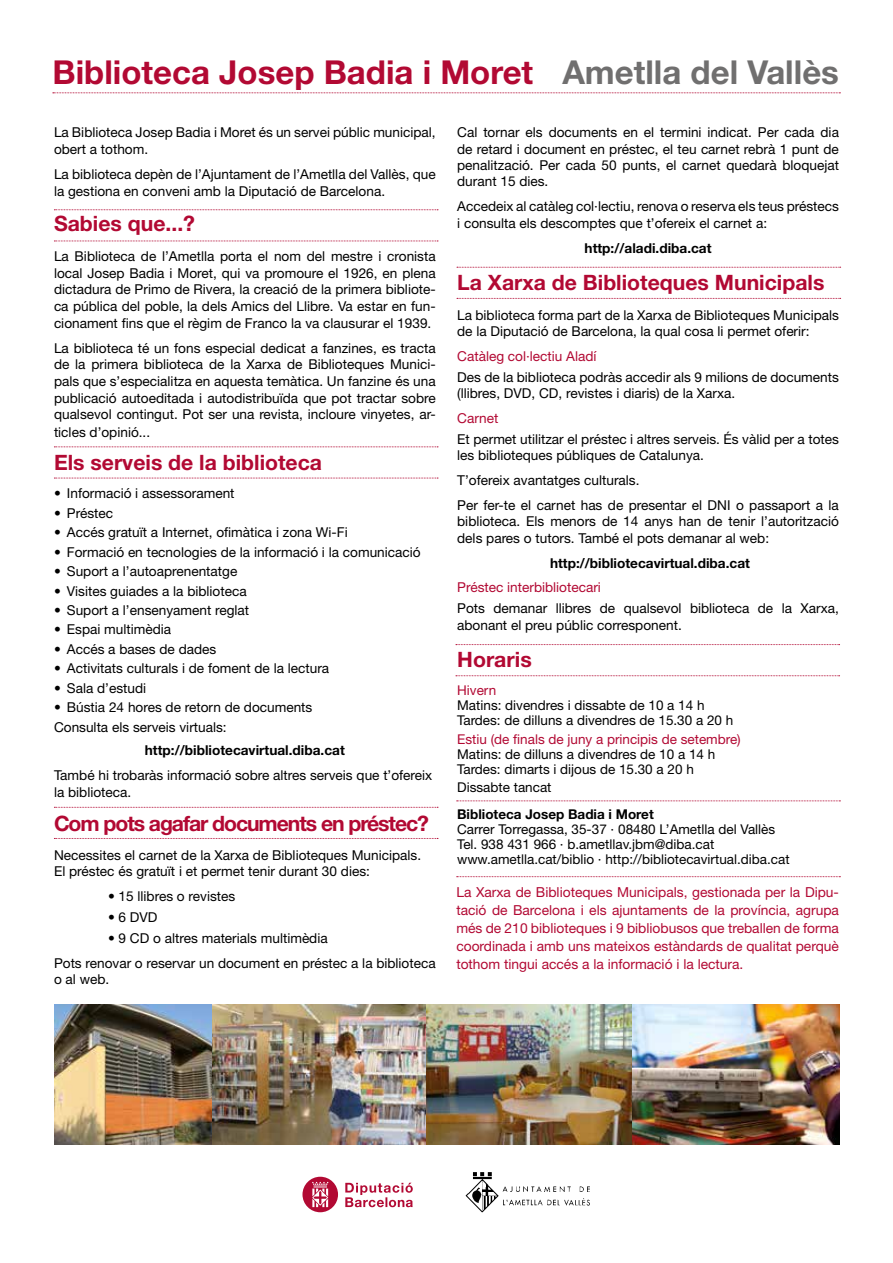
<style>
.page{position:relative;width:893px;height:1263px;background:#fff}
.page>*{position:absolute;margin:0;border:0;box-sizing:border-box;transform-origin:0 0}
.t1{font:700 33px "Helvetica Neue LT Std";color:#b20933}
.t2{font:700 21.15px "Helvetica Neue LT Std";color:#b20933}
.t3{font:700 21.15px "Helvetica Neue LT Std";letter-spacing:-.05em;color:#b20933}
.t4{font:13.8px/18px "Helvetica Neue LT Std";color:#b20933;text-align:justify}
.t5{font:13.65px/16.4px "Helvetica Neue LT Std";color:#000}
.t6{font:700 13.65px "Helvetica Neue LT Std";color:#000}
.t7{font:13.65px "Helvetica Neue LT Std";color:#b20933}
.t8{font:13.5px/15px "Helvetica Neue LT Std";color:#000}
.t9{font:13.5px "Helvetica Neue LT Std";color:#b20933}
.t10{font:700 13.5px "Helvetica Neue LT Std";color:#000}
.s1{color:#706f6f}
</style>
<div class="page">
<svg style="left:54px;top:209px;width:384px;height:1px"></svg>
<svg style="left:54px;top:241px;width:384px;height:1px"></svg>
<svg style="left:54px;top:446px;width:384px;height:1px"></svg>
<svg style="left:54px;top:478px;width:384px;height:1px"></svg>
<svg style="left:54px;top:807px;width:384px;height:1px"></svg>
<svg style="left:54px;top:838px;width:384px;height:1px"></svg>
<svg style="left:457px;top:267px;width:384px;height:1px"></svg>
<svg style="left:457px;top:298px;width:384px;height:1px"></svg>
<svg style="left:456px;top:644px;width:384px;height:1px"></svg>
<svg style="left:456px;top:675px;width:384px;height:1px"></svg>
<svg style="left:53px;top:92px;width:787px;height:1px"></svg>
<svg style="left:457px;top:800px;width:383px;height:1px"></svg>
<svg style="left:457px;top:876px;width:383px;height:1px"></svg>
<svg style="left:345px;top:1183px;width:68px;height:24px"></svg>
<svg style="left:302px;top:1177px;width:36px;height:35px"></svg>
<img style="left:465px;top:1172px;width:125px;height:40px">
<img style="left:54px;top:1004px;width:786px;height:140px">
<h1 class="t1" style="left:52px;top:52px;width:788px">Biblioteca Josep Badia i Moret <span class="s1">Ametlla del Vallès</span></h1>
<p class="t5" style="left:54px;top:124px;width:383px">La Biblioteca Josep Badia i Moret és un servei públic municipal, obert a tothom.</p>
<p class="t5" style="left:54px;top:166px;width:383px">La biblioteca depèn de l’Ajuntament de l’Ametlla del Vallès, que la gestiona en conveni amb la Diputació de Barcelona.</p>
<h2 class="t2" style="left:54px;top:211px;width:143px">Sabies que...?</h2>
<p class="t5" style="left:54px;top:248px;width:383px;text-align:justify">La Biblioteca de l’Ametlla porta el nom del mestre i cronista local Josep Badia i Moret, qui va promoure el 1926, en plena dictadura de Primo de Rivera, la creació de la primera bibliote&shy;ca pública del poble, la dels Amics del Llibre. Va estar en fun&shy;cionament fins que el règim de Franco la va clausurar el 1939.</p>
<p class="t5" style="left:54px;top:339px;width:383px;text-align:justify">La biblioteca té un fons especial dedicat a fanzines, es tracta de la primera biblioteca de la Xarxa de Biblioteques Munici&shy;pals que s’especialitza en aquesta temàtica. Un fanzine és una publicació autoeditada i autodistribuïda que pot tractar sobre qualsevol contingut. Pot ser una revista, incloure vinyetes, ar-</p>
<p class="t5" style="left:54px;top:424px;width:98px">ticles d’opinió...</p>
<h2 class="t2" style="left:54px;top:450px;width:270px">Els serveis de la biblioteca</h2>
<p class="t5" style="left:54px;top:485px;width:182px">• Informació i assessorament</p>
<p class="t5" style="left:54px;top:504px;width:61px">• Préstec</p>
<p class="t5" style="left:54px;top:524px;width:295px">• Accés gratuït a Internet, ofimàtica i zona Wi-Fi</p>
<p class="t5" style="left:54px;top:543px;width:368px">• Formació en tecnologies de la informació i la comunicació</p>
<p class="t5" style="left:54px;top:563px;width:185px">• Suport a l’autoaprenentatge</p>
<p class="t5" style="left:54px;top:582px;width:194px">• Visites guiades a la biblioteca</p>
<p class="t5" style="left:54px;top:602px;width:197px">• Suport a l’ensenyament reglat</p>
<p class="t5" style="left:54px;top:621px;width:119px">• Espai multimèdia</p>
<p class="t5" style="left:54px;top:641px;width:164px">• Accés a bases de dades</p>
<p class="t5" style="left:54px;top:660px;width:277px">• Activitats culturals i de foment de la lectura</p>
<p class="t5" style="left:54px;top:679px;width:94px">• Sala d’estudi</p>
<p class="t5" style="left:54px;top:697px;width:260px;line-height:19.5px">• Bústia 24 hores de retorn de documents<br>Consulta els serveis virtuals:</p>
<p class="t6" style="left:145px;top:742px;width:201px">http://bibliotecavirtual.diba.cat</p>
<p class="t5" style="left:54px;top:767px;width:380px">També hi trobaràs informació sobre altres serveis que t’ofereix la biblioteca.</p>
<h2 class="t3" style="left:54px;top:810px;width:377px">Com pots agafar documents en préstec?</h2>
<p class="t5" style="left:54px;top:847px;width:369px">Necessites el carnet de la Xarxa de Biblioteques Municipals.<br>El préstec és gratuït i et permet tenir durant 30 dies:</p>
<p class="t5" style="left:108px;top:888px;width:129px">• 15 llibres o revistes</p>
<p class="t5" style="left:108px;top:909px;width:51px">• 6 DVD</p>
<p class="t5" style="left:54px;top:925px;width:383px;line-height:24.9px;text-indent:54px">• 9 CD o altres materials multimèdia<br>Pots renovar o reservar un document en préstec a la biblioteca</p>
<p class="t5" style="left:54px;top:971px;width:57px">o al web.</p>
<p class="t5" style="left:457px;top:124px;width:383px;text-align:justify">Cal tornar els documents en el termini indicat. Per cada dia de retard i document en préstec, el teu carnet rebrà 1 punt de penalització. Per cada 50 punts, el carnet quedarà bloquejat durant 15 dies.</p>
<p class="t5" style="left:457px;top:198px;width:383px">Accedeix al catàleg col·lectiu, renova o reserva els teus préstecs i consulta els descomptes que t’ofereix el carnet a:</p>
<p class="t6" style="left:585px;top:239px;width:128px">http://aladi.diba.cat</p>
<h2 class="t2" style="left:457px;top:270px;width:369px">La Xarxa de Biblioteques Municipals</h2>
<p class="t5" style="left:457px;top:306px;width:383px">La biblioteca forma part de la Xarxa de Biblioteques Municipals de la Diputació de Barcelona, la qual cosa li permet oferir:</p>
<p class="t7" style="left:457px;top:348px;width:141px">Catàleg col·lectiu Aladí</p>
<p class="t5" style="left:457px;top:368px;width:383px">Des de la biblioteca podràs accedir als 9 milions de documents (llibres, DVD, CD, revistes i diaris) de la Xarxa.</p>
<p class="t7" style="left:457px;top:410px;width:43px">Carnet</p>
<p class="t5" style="left:457px;top:430px;width:383px">Et permet utilitzar el préstec i altres serveis. És vàlid per a totes les biblioteques públiques de Catalunya.</p>
<p class="t5" style="left:457px;top:467px;width:383px;line-height:24.9px">T’ofereix avantatges culturals.<br>Per fer-te el carnet has de presentar el DNI o passaport a la</p>
<p class="t5" style="left:457px;top:513px;width:383px">biblioteca. Els menors de 14 anys han de tenir l’autorització dels pares o tutors. També el pots demanar al web:</p>
<p class="t6" style="left:550px;top:554px;width:201px">http://bibliotecavirtual.diba.cat</p>
<p class="t7" style="left:457px;top:579px;width:145px">Préstec interbibliotecari</p>
<p class="t5" style="left:457px;top:600px;width:383px">Pots demanar llibres de qualsevol biblioteca de la Xarxa, abonant el preu públic corresponent.</p>
<h2 class="t2" style="left:457px;top:646px;width:76px">Horaris</h2>
<p class="t9" style="left:457px;top:682px;width:40px">Hivern</p>
<p class="t8" style="left:457px;top:697px;width:278px">Matins: divendres i dissabte de 10 a 14 h<br>Tardes: de dilluns a divendres de 15.30 a 20 h</p>
<p class="t9" style="left:457px;top:731px;width:285px">Estiu (de finals de juny a principis de setembre)</p>
<p class="t8" style="left:457px;top:747px;width:260px">Matins: de dilluns a divendres de 10 a 14 h<br>Tardes: dimarts i dijous de 15.30 a 20 h</p>
<p class="t8" style="left:457px;top:780px;width:96px">Dissabte tancat</p>
<p class="t10" style="left:457px;top:805px;width:198px">Biblioteca Josep Badia i Moret</p>
<p class="t8" style="left:457px;top:821px;width:334px">Carrer Torregassa, 35-37 · 08480 L’Ametlla del Vallès<br>Tel. 938 431 966 · b.ametllav.jbm@diba.cat www.ametlla.cat/biblio · http://bibliotecavirtual.diba.cat</p>
<p class="t4" style="left:456px;top:882px;width:384px">La Xarxa de Biblioteques Municipals, gestionada per la Dipu&shy;tació de Barcelona i els ajuntaments de la província, agrupa més de 210 biblioteques i 9 bibliobusos que treballen de forma coordinada i amb uns mateixos estàndards de qualitat perquè tothom tingui accés a la informació i la lectura.</p>
</div>
